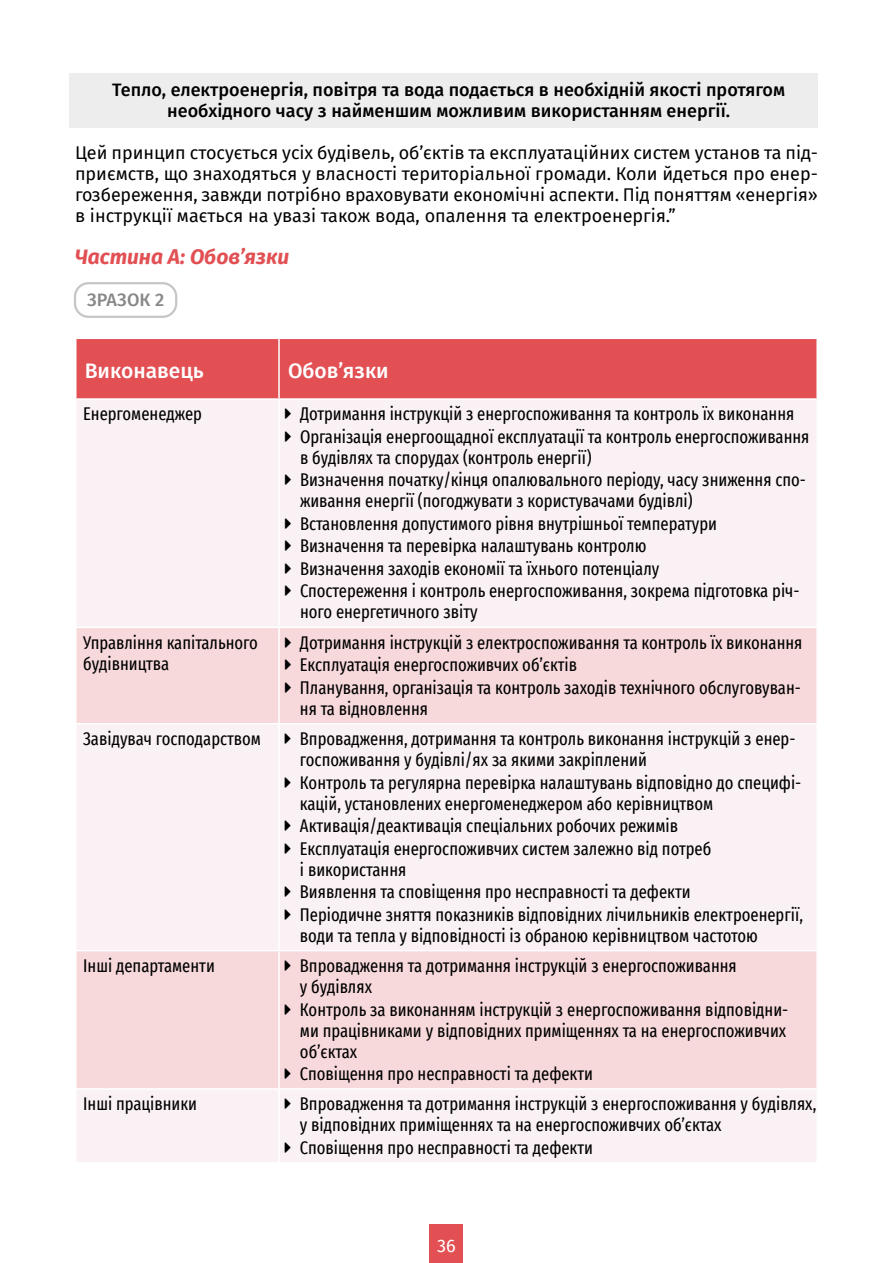
<style>
.page{position:relative;width:893px;height:1263px;background:#fff}
.page>*{position:absolute;margin:0;border:0;box-sizing:border-box;transform-origin:0 0}
.t1{font:500 21px "Fira Sans";color:#fff}
.t2{font:italic 700 21px "Fira Sans";color:#e25054}
.t3{font:extra-condensed 18px/22px "Fira Sans";color:#000}
.t4{font:18px/21px "Fira Sans";color:#000;text-align:justify}
.t5{font:500 18px/21px "Fira Sans";color:#000;text-align:center}
.t6{font:500 18px "Fira Sans";letter-spacing:.01em;color:#878787}
.t7{font:18px "Fira Sans";color:#fff}
</style>
<div class="page">
<div style="left:430px;top:1224px;width:33px;height:39px;background:#e25054"></div>
<div style="left:69px;top:73px;width:749px;height:55px;background:#ededed"></div>
<div style="left:74px;top:282px;width:103px;height:36px;border:2px solid #c6c6c6;border-radius:14px"></div>
<div style="left:76px;top:339px;width:740px;height:59px;background:#e25054"></div>
<div style="left:77px;top:400px;width:739px;height:762px;background:#faf1f4"></div>
<svg style="left:76px;top:628px;width:740px;height:460px;fill:#f8dfe0"></svg>
<hr style="left:278px;top:400px;width:2px;height:227px;background:#fff">
<hr style="left:278px;top:628px;width:2px;height:95px;background:#fff">
<hr style="left:278px;top:724px;width:2px;height:226px;background:#fff">
<hr style="left:278px;top:951px;width:2px;height:137px;background:#fff">
<hr style="left:278px;top:1090px;width:2px;height:72px;background:#fff">
<hr style="left:75px;top:627px;width:204px;height:1px;background:#fff">
<hr style="left:279px;top:627px;width:539px;height:1px;background:#fff">
<hr style="left:75px;top:723px;width:204px;height:1px;background:#fff">
<hr style="left:279px;top:723px;width:539px;height:1px;background:#fff">
<hr style="left:75px;top:950px;width:204px;height:1px;background:#fff">
<hr style="left:279px;top:950px;width:539px;height:1px;background:#fff">
<hr style="left:75px;top:1088px;width:204px;height:2px;background:#fff">
<hr style="left:279px;top:1088px;width:539px;height:2px;background:#fff">
<hr style="left:278px;top:339px;width:2px;height:59px;background:#fff">
<svg style="left:285px;top:409px;width:6px;height:10px"></svg>
<svg style="left:285px;top:431px;width:6px;height:11px"></svg>
<svg style="left:285px;top:475px;width:6px;height:10px"></svg>
<svg style="left:285px;top:518px;width:6px;height:11px"></svg>
<svg style="left:285px;top:541px;width:6px;height:10px"></svg>
<svg style="left:285px;top:563px;width:6px;height:11px"></svg>
<svg style="left:285px;top:586px;width:6px;height:10px"></svg>
<svg style="left:285px;top:637px;width:6px;height:10px"></svg>
<svg style="left:285px;top:660px;width:6px;height:10px"></svg>
<svg style="left:285px;top:682px;width:6px;height:10px"></svg>
<svg style="left:285px;top:733px;width:6px;height:11px"></svg>
<svg style="left:285px;top:777px;width:6px;height:10px"></svg>
<svg style="left:285px;top:820px;width:6px;height:11px"></svg>
<svg style="left:285px;top:843px;width:6px;height:10px"></svg>
<svg style="left:285px;top:886px;width:6px;height:11px"></svg>
<svg style="left:285px;top:909px;width:6px;height:10px"></svg>
<svg style="left:285px;top:960px;width:6px;height:11px"></svg>
<svg style="left:285px;top:1004px;width:6px;height:10px"></svg>
<svg style="left:285px;top:1068px;width:6px;height:11px"></svg>
<svg style="left:285px;top:1099px;width:6px;height:10px"></svg>
<svg style="left:285px;top:1142px;width:6px;height:10px"></svg>
<p class="t5" style="left:112px;top:78px;width:674px">Тепло, електроенергія, повітря та вода подається в необхідній якості протягом необхідного часу з найменшим можливим використанням енергії.</p>
<p class="t4" style="left:75px;top:142px;width:744px">Цей принцип стосується усіх будівель, об’єктів та експлуатаційних систем установ та під&shy;приємств, що знаходяться у власності територіальної громади. Коли йдеться про енер&shy;гозбереження, завжди потрібно враховувати економічні аспекти. Під поняттям «енергія» в інструкції мається на увазі також вода, опалення та електроенергія.”</p>
<p class="t2" style="left:75px;top:239px;width:216px">Частина A: Обов’язки</p>
<p class="t6" style="left:87px;top:285px;width:79px">ЗРАЗОК 2</p>
<p class="t1" style="left:85px;top:354px;width:120px">Виконавець</p>
<p class="t1" style="left:288px;top:354px;width:102px">Обов’язки</p>
<p class="t3" style="left:83px;top:403px;width:120px">Енергоменеджер</p>
<p class="t3" style="left:300px;top:403px;width:511px">Дотримання інструкцій з енергоспоживання та контроль їх виконання Організація енергоощадної експлуатації та контроль енергоспоживання в будівлях та спорудах (контроль енергії)<br>Визначення початку/кінця опалювального періоду, часу зниження спо&shy;живання енергії (погоджувати з користувачами будівлі)<br>Встановлення допустимого рівня внутрішньої температури<br>Визначення та перевірка налаштувань контролю<br>Визначення заходів економії та їхнього потенціалу<br>Спостереження і контроль енергоспоживання, зокрема підготовка річ&shy;ного енергетичного звіту</p>
<p class="t3" style="left:83px;top:631px;width:176px;line-height:21px">Управління капітального будівництва</p>
<p class="t3" style="left:300px;top:631px;width:504px">Дотримання інструкцій з електроспоживання та контроль їх виконання Експлуатація енергоспоживчих об’єктів<br>Планування, організація та контроль заходів технічного обслуговуван&shy;ня та відновлення</p>
<p class="t3" style="left:83px;top:727px;width:179px">Завідувач господарством</p>
<p class="t3" style="left:300px;top:727px;width:505px">Впровадження, дотримання та контроль виконання інструкцій з енер&shy;госпоживання у будівлі/ях за якими закріплений<br>Контроль та регулярна перевірка налаштувань відповідно до специфі&shy;кацій, установлених енергоменеджером або керівництвом Активація/деактивація спеціальних робочих режимів<br>Експлуатація енергоспоживчих систем залежно від потреб<br>і використання<br>Виявлення та сповіщення про несправності та дефекти<br>Періодичне зняття показників відповідних лічильників електроенергії, води та тепла у відповідності із обраною керівництвом частотою</p>
<p class="t3" style="left:83px;top:954px;width:133px">Інші департаменти</p>
<p class="t3" style="left:300px;top:954px;width:490px;line-height:21.6px">Впровадження та дотримання інструкцій з енергоспоживання<br>у будівлях<br>Контроль за виконанням інструкцій з енергоспоживання відповідни&shy;ми працівниками у відповідних приміщеннях та на енергоспоживчих об’єктах<br>Сповіщення про несправності та дефекти</p>
<p class="t3" style="left:83px;top:1092px;width:115px">Інші працівники</p>
<p class="t3" style="left:300px;top:1093px;width:518px">Впровадження та дотримання інструкцій з енергоспоживання у будівлях, у відповідних приміщеннях та на енергоспоживчих об’єктах<br>Сповіщення про несправності та дефекти</p>
<p class="t7" style="left:437px;top:1232px;width:20px">36</p>
</div>
